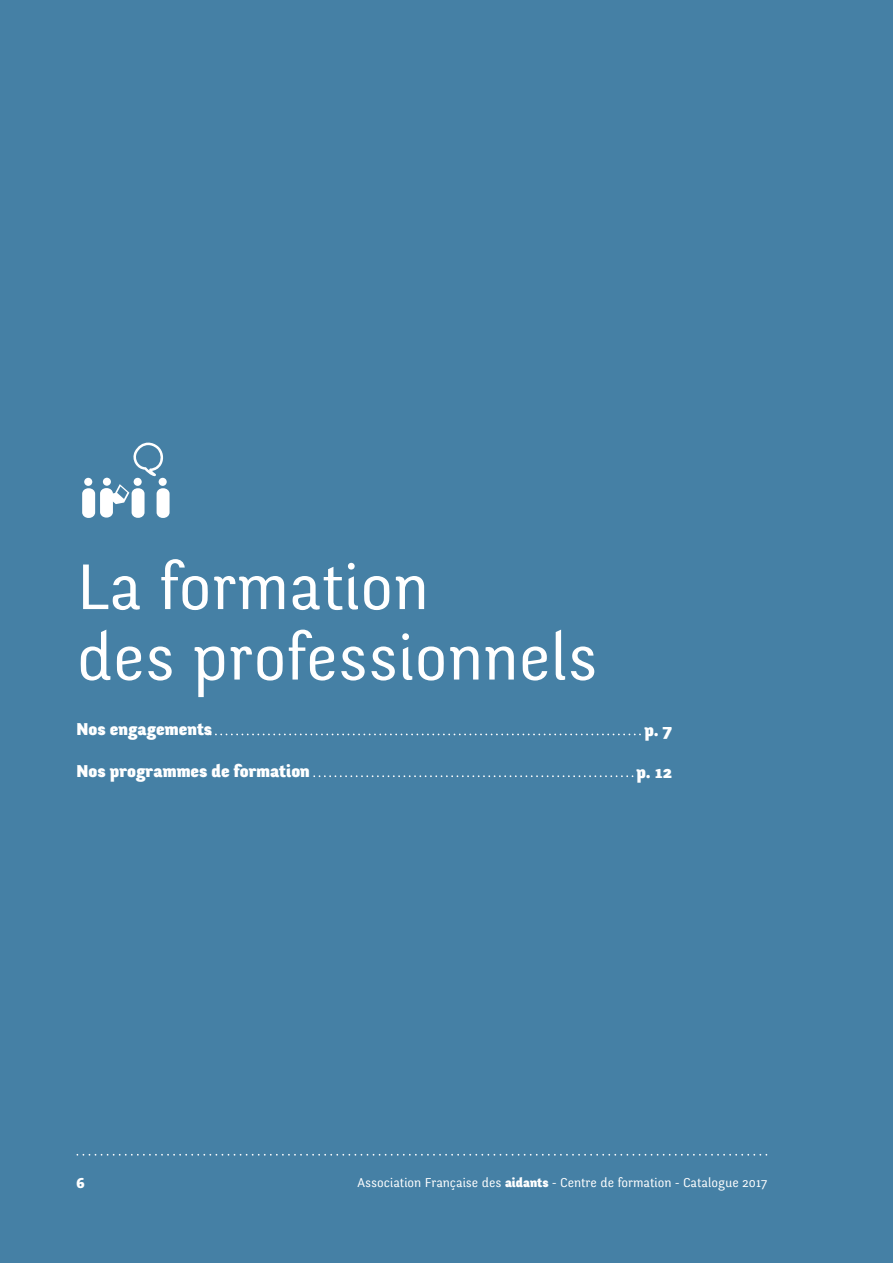
<style>
.page{position:relative;width:893px;height:1263px;background:#4580a5}
.page>*{position:absolute;margin:0;border:0;box-sizing:border-box;transform-origin:0 0}
.t1{font:67.5px/70.5px "Fengardo";color:#fff}
.t2{font:18px "Fengardo Black Beta";color:#fff}
.t3{font:15px "Fengardo Black Beta";color:#fff}
.t4{font:13.5px "Fengardo";color:#fff}
.s1{font-family:"Fengardo Black Beta"}
</style>
<div class="page">
<svg style="left:77px;top:1154px;width:690px;height:2px"></svg>
<svg style="left:211px;top:733px;width:430px;height:2px"></svg>
<svg style="left:314px;top:775px;width:319px;height:2px"></svg>
<svg style="left:133px;top:443px;width:30px;height:33px"></svg>
<div style="left:82px;top:488px;width:13px;height:30px;background:#fff;border-radius:6px"></div>
<div style="left:84px;top:478px;width:8px;height:8px;background:#fff;border-radius:50%"></div>
<div style="left:100px;top:488px;width:13px;height:29px;background:#fff;border-radius:6px"></div>
<div style="left:103px;top:478px;width:8px;height:8px;background:#fff;border-radius:50%"></div>
<div style="left:134px;top:478px;width:8px;height:8px;background:#fff;border-radius:50%"></div>
<div style="left:132px;top:488px;width:13px;height:30px;background:#fff;border-radius:6px"></div>
<div style="left:157px;top:488px;width:13px;height:30px;background:#fff;border-radius:6px"></div>
<div style="left:159px;top:478px;width:8px;height:8px;background:#fff;border-radius:50%"></div>
<svg style="left:106px;top:484px;width:23px;height:20px"></svg>
<h1 class="t1" style="left:77px;top:553px;width:522px">La formation<br>des professionnels</h1>
<h2 class="t2" style="left:77px;top:718px;width:137px">Nos engagements</h2>
<h2 class="t2" style="left:77px;top:760px;width:235px">Nos programmes de formation</h2>
<h2 class="t2" style="left:644px;top:719px;width:29px">p. 7</h2>
<h2 class="t2" style="left:636px;top:761px;width:37px">p. 12</h2>
<p class="t3" style="left:77px;top:1174px;width:10px">6</p>
<p class="t4" style="left:358px;top:1174px;width:411px">Association Française des <span class="s1">aidants</span> - Centre de formation - Catalogue 2017</p>
</div>
